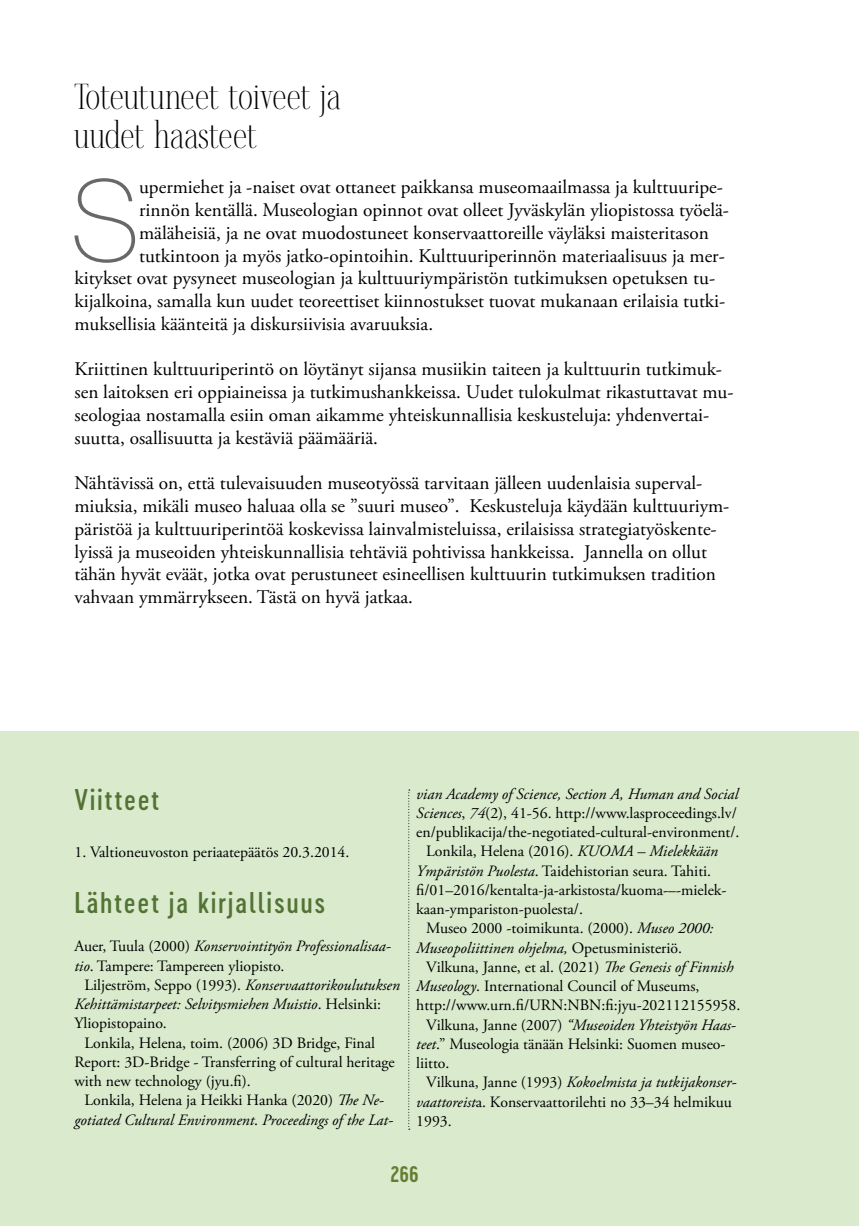
<style>
.page{position:relative;width:859px;height:1226px;background:#fff}
.page>*{position:absolute;margin:0;border:0;box-sizing:border-box;transform-origin:0 0}
.t1{font:114.62px "N Haas Grotesk DS Std 25 Th";color:#686868}
.t2{font:28px/38.5px "Fifty Fifty";letter-spacing:.02em;color:#000}
.t3{font:28px "Cervo Neue Medium Neue";letter-spacing:.06em;color:#537335}
.t4{font:21px "Cervo Neue Semi Bold Neue";color:#657d33}
.t5{font:19.25px/22.8px "Adobe Garamond Pro";color:#000}
.t6{font:15.75px/19.2px "Adobe Garamond Pro";color:#000}
.t7{font:italic 15.75px "Adobe Garamond Pro";color:#000}
.s1{font-style:italic}
.s2{font-style:normal}
</style>
<div class="page">
<div style="left:0;top:731px;width:858px;height:494px;background:#daeacd"></div>
<svg style="left:408px;top:789px;width:1px;height:340px"></svg>
<h2 class="t2" style="left:74px;top:79px;width:268px">Toteutuneet toiveet ja uudet haasteet</h2>
<h1 class="t1" style="left:72px;top:157px;width:69px">S</h1>
<p class="t5" style="left:139px;top:176px;width:585px">upermiehet ja -naiset ovat ottaneet paikkansa museomaailmassa ja kulttuuripe-</p>
<p class="t5" style="left:139px;top:199px;width:591px">rinnön kentällä. Museologian opinnot ovat olleet Jyväskylän yliopistossa työelä-</p>
<p class="t5" style="left:139px;top:222px;width:571px">mäläheisiä, ja ne ovat muodostuneet konservaattoreille väyläksi maisteritason</p>
<p class="t5" style="left:139px;top:245px;width:587px">tutkintoon ja myös jatko-opintoihin. Kulttuuriperinnön materiaalisuus ja mer-</p>
<p class="t5" style="left:74px;top:267px;width:642px">kitykset ovat pysyneet museologian ja kulttuuriympäristön tutkimuksen opetuksen tu-</p>
<p class="t5" style="left:74px;top:290px;width:652px">kijalkoina, samalla kun uudet teoreettiset kiinnostukset tuovat mukanaan erilaisia tutki-</p>
<p class="t5" style="left:74px;top:313px;width:360px">muksellisia käänteitä ja diskursiivisia avaruuksia.</p>
<p class="t5" style="left:74px;top:358px;width:660px">Kriittinen kulttuuriperintö on löytänyt sijansa musiikin taiteen ja kulttuurin tutkimuk&shy;sen laitoksen eri oppiaineissa ja tutkimushankkeissa. Uudet tulokulmat rikastuttavat mu&shy;seologiaa nostamalla esiin oman aikamme yhteiskunnallisia keskusteluja: yhdenvertai&shy;suutta, osallisuutta ja kestäviä päämääriä.</p>
<p class="t5" style="left:74px;top:472px;width:656px">Nähtävissä on, että tulevaisuuden museotyössä tarvitaan jälleen uudenlaisia superval&shy;miuksia, mikäli museo haluaa olla se ”suuri museo”. Keskusteluja käydään kulttuuriym&shy;päristöä ja kulttuuriperintöä koskevissa lainvalmisteluissa, erilaisissa strategiatyöskente&shy;lyissä ja museoiden yhteiskunnallisia tehtäviä pohtivissa hankkeissa. Jannella on ollut tähän hyvät eväät, jotka ovat perustuneet esineellisen kulttuurin tutkimuksen tradition vahvaan ymmärrykseen. Tästä on hyvä jatkaa.</p>
<h2 class="t3" style="left:74px;top:780px;width:86px">Viitteet</h2>
<p class="t6" style="left:74px;top:842px;width:276px">1. Valtioneuvoston periaatepäätös 20.3.2014.</p>
<h2 class="t3" style="left:74px;top:883px;width:252px">Lähteet ja kirjallisuus</h2>
<p class="t6" style="left:74px;top:937px;width:318px">Auer, Tuula (2000) <span class="s1">Konservointityön Professionalisaa&shy;tio</span>. Tampere: Tampereen yliopisto.</p>
<p class="t7" style="left:84px;top:975px;width:317px"><span class="s2">Liljeström, Seppo (1993).</span> Konservaattorikoulutuksen</p>
<p class="t7" style="left:74px;top:994px;width:308px">Kehittämistarpeet: Selvitysmiehen Muistio<span class="s2">. Helsinki:</span></p>
<p class="t6" style="left:74px;top:1014px;width:94px">Yliopistopaino.</p>
<p class="t6" style="left:84px;top:1033px;width:292px">Lonkila, Helena, toim. (2006) 3D Bridge, Final</p>
<p class="t6" style="left:74px;top:1052px;width:321px">Report: 3D-Bridge - Transferring of cultural heritage</p>
<p class="t6" style="left:74px;top:1071px;width:178px">with new technology (jyu.fi).</p>
<p class="t6" style="left:84px;top:1091px;width:301px">Lonkila, Helena ja Heikki Hanka (2020) <span class="s1">The Ne-</span></p>
<p class="t7" style="left:74px;top:1110px;width:320px">gotiated Cultural Environment<span class="s2">.</span> Proceedings of the Lat-</p>
<p class="t7" style="left:416px;top:784px;width:323px">vian Academy of Science, Section A, Human and Social</p>
<p class="t6" style="left:416px;top:803px;width:322px"><span class="s1">Sciences</span>, <span class="s1">74</span>(2), 41-56. http://www.lasproceedings.lv/</p>
<p class="t6" style="left:416px;top:822px;width:325px">en/publikacija/the-negotiated-cultural-environment/.</p>
<p class="t6" style="left:426px;top:842px;width:293px">Lonkila, Helena (2016). <span class="s1">KUOMA – Mielekkään</span></p>
<p class="t6" style="left:416px;top:861px;width:296px"><span class="s1">Ympäristön Puolesta</span>. Taidehistorian seura. Tahiti.</p>
<p class="t6" style="left:416px;top:880px;width:312px">fi/01–2016/kentalta-ja-arkistosta/kuoma-–-mielek-</p>
<p class="t6" style="left:416px;top:899px;width:168px">kaan-ympariston-puolesta/.</p>
<p class="t6" style="left:426px;top:919px;width:289px">Museo 2000 -toimikunta. (2000). <span class="s1">Museo 2000:</span></p>
<p class="t7" style="left:416px;top:938px;width:267px">Museopoliittinen ohjelma, <span class="s2">Opetusministeriö.</span></p>
<p class="t6" style="left:426px;top:957px;width:309px">Vilkuna, Janne, et al. (2021) <span class="s1">The Genesis of Finnish</span></p>
<p class="t6" style="left:416px;top:976px;width:285px"><span class="s1">Museology</span>. International Council of Museums,</p>
<p class="t6" style="left:416px;top:996px;width:325px">http://www.urn.fi/URN:NBN:fi:jyu-202112155958.</p>
<p class="t7" style="left:426px;top:1015px;width:311px"><span class="s2">Vilkuna, Janne (2007)</span> “Museoiden Yhteistyön Haas-</p>
<p class="t6" style="left:416px;top:1034px;width:311px"><span class="s1">teet</span>.” Museologia tänään Helsinki: Suomen museo-</p>
<p class="t6" style="left:416px;top:1053px;width:34px">liitto.</p>
<p class="t7" style="left:426px;top:1072px;width:312px"><span class="s2">Vilkuna, Janne (1993)</span> Kokoelmista ja tutkijakonser-</p>
<p class="t6" style="left:416px;top:1092px;width:317px"><span class="s1">vaattoreist</span>a. Konservaattorilehti no 33–34 helmikuu</p>
<p class="t6" style="left:416px;top:1111px;width:37px">1993.</p>
<p class="t4" style="left:390px;top:1160px;width:30px">266</p>
</div>
